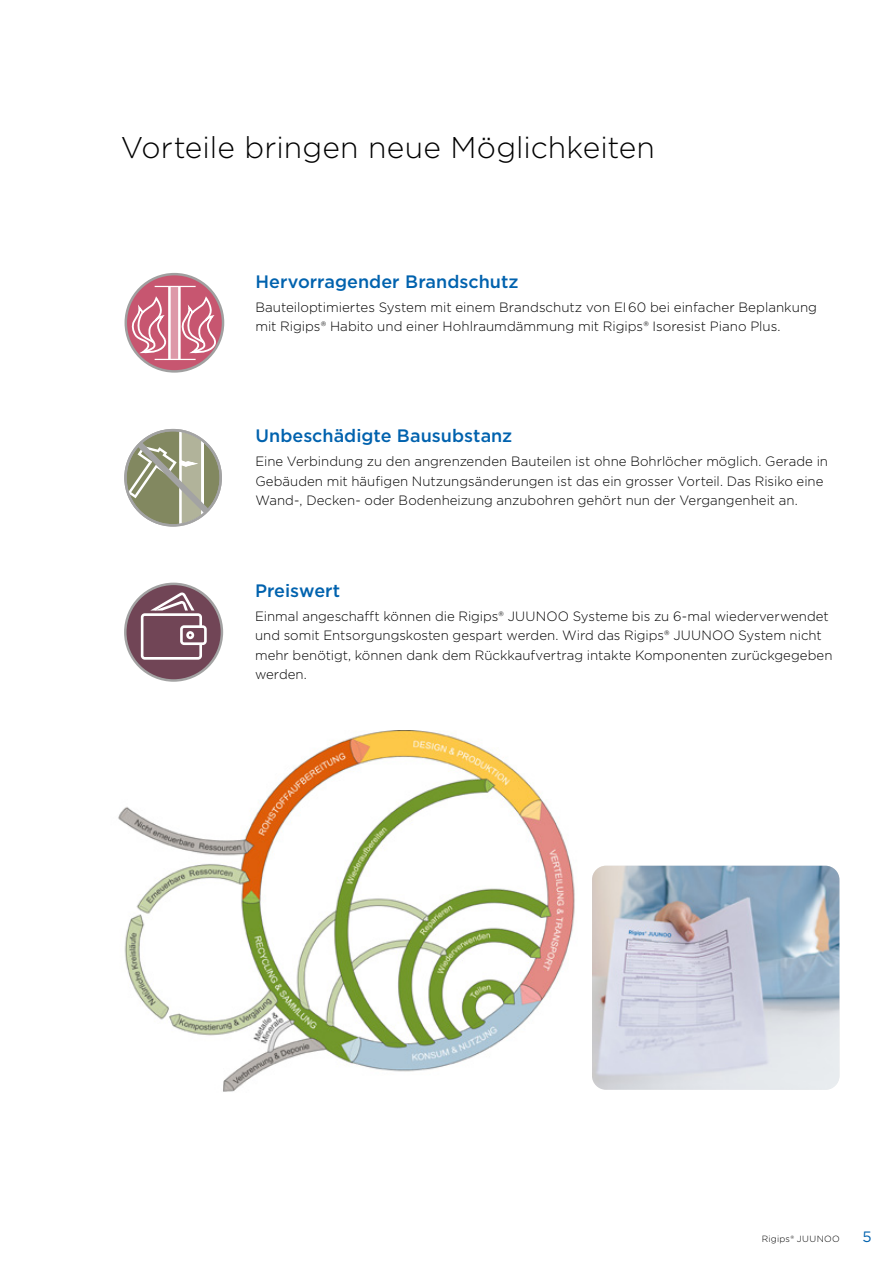
<style>
.page{position:relative;width:893px;height:1263px;background:#fff}
.page>*{position:absolute;margin:0;border:0;box-sizing:border-box;transform-origin:0 0}
.t1{font:300 30px "Gotham";letter-spacing:.005em;color:#000}
.t2{font:500 18px "Gotham";color:#0062ae}
.t3{font:15px "Gotham";color:#0062ae}
.t4{font:300 13.5px/19.5px "Gotham";color:#000}
.t5{font:300 9px "Gotham";letter-spacing:.03em;color:#000}
</style>
<div class="page">
<svg style="left:126px;top:274px;width:97px;height:97px"></svg>
<svg style="left:129px;top:286px;width:92px;height:74px"></svg>
<div style="left:125px;top:273px;width:99px;height:100px;border:2px solid #a0a0a0;border-radius:50%"></div>
<svg style="left:124px;top:429px;width:98px;height:98px"></svg>
<div style="left:125px;top:584px;width:97px;height:96px;background:#714556;border-radius:50%"></div>
<svg style="left:141px;top:592px;width:66px;height:68px"></svg>
<div style="left:124px;top:583px;width:99px;height:99px;border:2px solid #a3a3a3;border-radius:50%"></div>
<img style="left:592px;top:866px;width:247px;height:224px">
<img style="left:118px;top:731px;width:457px;height:361px">
<h1 class="t1" style="left:121px;top:128px;width:536px">Vorteile bringen neue Möglichkeiten</h1>
<h2 class="t2" style="left:255px;top:270px;width:265px">Hervorragender Brandschutz</h2>
<p class="t4" style="left:255px;top:297px;width:563px">Bauteiloptimiertes System mit einem Brandschutz von EI 60 bei einfacher Beplankung mit Rigips® Habito und einer Hohlraumdämmung mit Rigips® Isoresist Piano Plus.</p>
<h2 class="t2" style="left:255px;top:424px;width:258px">Unbeschädigte Bausubstanz</h2>
<p class="t4" style="left:255px;top:451px;width:574px">Eine Verbindung zu den angrenzenden Bauteilen ist ohne Bohrlöcher möglich. Gerade in<br>Gebäuden mit häufigen Nutzungsänderungen ist das ein grosser Vorteil. Das Risiko eine<br>Wand-, Decken- oder Bodenheizung anzubohren gehört nun der Vergangenheit an.</p>
<h2 class="t2" style="left:255px;top:579px;width:87px">Preiswert</h2>
<p class="t4" style="left:255px;top:606px;width:579px">Einmal angeschafft können die Rigips® JUUNOO Systeme bis zu 6-mal wiederverwendet und somit Entsorgungskosten gespart werden. Wird das Rigips® JUUNOO System nicht mehr benötigt, können dank dem Rückkaufvertrag intakte Komponenten zurückgegeben werden.</p>
<p class="t5" style="left:762px;top:1233px;width:79px">Rigips® JUUNOO</p>
<p class="t3" style="left:862px;top:1227px;width:11px">5</p>
</div>
